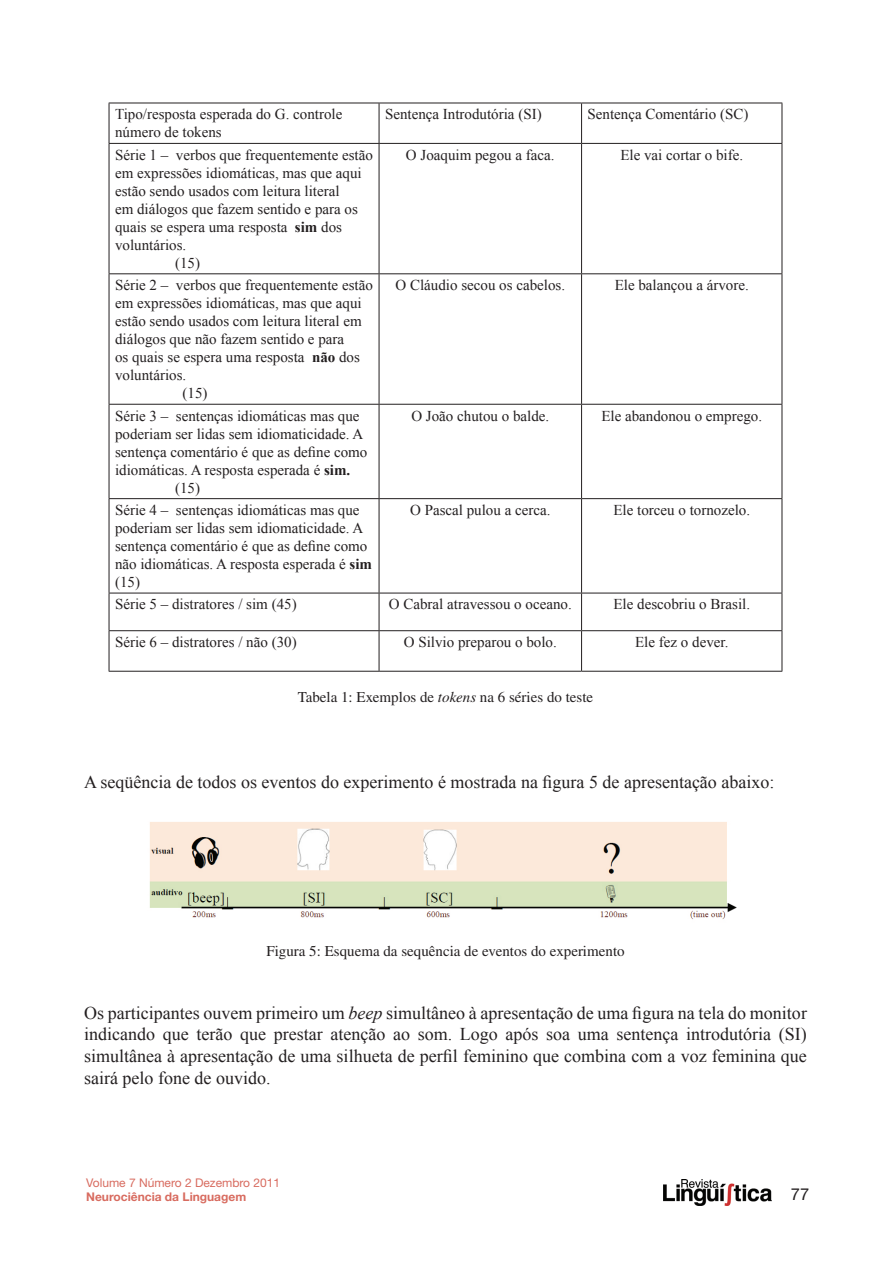
<style>
.page{position:relative;width:893px;height:1263px;background:#fff}
.page>*{position:absolute;margin:0;border:0;box-sizing:border-box;transform-origin:0 0}
.t1{font:18px/21.6px "Times New Roman";color:#231f20;text-align:justify}
.t2{font:16.5px "Helvetica Neue LT Std";color:#231f20}
.t3{font:15px/18px "Times New Roman";color:#231f20}
.t4{font:15px "Times LT Std";color:#231f20}
.t5{font:12px "Helvetica Neue LT Std";color:#d86b5f}
.t6{font:700 12px "Helvetica Neue LT Std";color:#d86b5f}
.s1{font-weight:700}
.s2{font-style:italic}
</style>
<div class="page">
<img style="left:663px;top:1179px;width:109px;height:27px">
<hr style="left:109px;top:103px;width:270px;height:1px;background:#231f20">
<hr style="left:109px;top:103px;width:1px;height:40px;background:#231f20">
<hr style="left:379px;top:103px;width:203px;height:1px;background:#231f20">
<hr style="left:379px;top:103px;width:1px;height:40px;background:#231f20">
<hr style="left:582px;top:103px;width:200px;height:1px;background:#231f20">
<hr style="left:581px;top:103px;width:1px;height:40px;background:#231f20">
<hr style="left:782px;top:103px;width:1px;height:40px;background:#231f20">
<hr style="left:109px;top:143px;width:270px;height:1px;background:#231f20">
<hr style="left:109px;top:144px;width:1px;height:129px;background:#231f20">
<hr style="left:379px;top:143px;width:203px;height:1px;background:#231f20">
<hr style="left:379px;top:144px;width:1px;height:129px;background:#231f20">
<hr style="left:582px;top:143px;width:200px;height:1px;background:#231f20">
<hr style="left:581px;top:144px;width:1px;height:129px;background:#231f20">
<hr style="left:782px;top:144px;width:1px;height:129px;background:#231f20">
<hr style="left:109px;top:273px;width:270px;height:1px;background:#231f20">
<hr style="left:109px;top:274px;width:1px;height:130px;background:#231f20">
<hr style="left:379px;top:273px;width:203px;height:1px;background:#231f20">
<hr style="left:379px;top:274px;width:1px;height:130px;background:#231f20">
<hr style="left:582px;top:273px;width:200px;height:1px;background:#231f20">
<hr style="left:581px;top:274px;width:1px;height:130px;background:#231f20">
<hr style="left:782px;top:274px;width:1px;height:130px;background:#231f20">
<hr style="left:109px;top:404px;width:270px;height:1px;background:#231f20">
<hr style="left:109px;top:405px;width:1px;height:93px;background:#231f20">
<hr style="left:379px;top:404px;width:203px;height:1px;background:#231f20">
<hr style="left:379px;top:405px;width:1px;height:93px;background:#231f20">
<hr style="left:582px;top:404px;width:200px;height:1px;background:#231f20">
<hr style="left:581px;top:405px;width:1px;height:93px;background:#231f20">
<hr style="left:782px;top:405px;width:1px;height:93px;background:#231f20">
<hr style="left:109px;top:498px;width:270px;height:1px;background:#231f20">
<hr style="left:109px;top:499px;width:1px;height:94px;background:#231f20">
<hr style="left:379px;top:498px;width:203px;height:1px;background:#231f20">
<hr style="left:379px;top:499px;width:1px;height:94px;background:#231f20">
<hr style="left:582px;top:498px;width:200px;height:1px;background:#231f20">
<hr style="left:581px;top:499px;width:1px;height:94px;background:#231f20">
<hr style="left:782px;top:499px;width:1px;height:94px;background:#231f20">
<hr style="left:109px;top:593px;width:270px;height:1px;background:#231f20">
<hr style="left:109px;top:593px;width:1px;height:37px;background:#231f20">
<hr style="left:379px;top:593px;width:203px;height:1px;background:#231f20">
<hr style="left:379px;top:593px;width:1px;height:37px;background:#231f20">
<hr style="left:582px;top:593px;width:200px;height:1px;background:#231f20">
<hr style="left:581px;top:593px;width:1px;height:37px;background:#231f20">
<hr style="left:782px;top:593px;width:1px;height:37px;background:#231f20">
<hr style="left:109px;top:630px;width:270px;height:1px;background:#231f20">
<hr style="left:109px;top:631px;width:1px;height:40px;background:#231f20">
<hr style="left:379px;top:630px;width:203px;height:1px;background:#231f20">
<hr style="left:379px;top:631px;width:1px;height:40px;background:#231f20">
<hr style="left:582px;top:630px;width:200px;height:1px;background:#231f20">
<hr style="left:581px;top:631px;width:1px;height:40px;background:#231f20">
<hr style="left:782px;top:631px;width:1px;height:40px;background:#231f20">
<hr style="left:109px;top:671px;width:270px;height:1px;background:#231f20">
<hr style="left:379px;top:671px;width:203px;height:1px;background:#231f20">
<hr style="left:582px;top:671px;width:200px;height:1px;background:#231f20">
<img style="left:149px;top:822px;width:588px;height:98px">
<p class="t3" style="left:115px;top:105px;width:229px">Tipo/resposta esperada do G. controle número de tokens</p>
<p class="t3" style="left:385px;top:105px;width:158px">Sentença Introdutória (SI)</p>
<p class="t3" style="left:588px;top:105px;width:162px">Sentença Comentário (SC)</p>
<p class="t3" style="left:115px;top:146px;width:259px">Série 1 – verbos que frequentemente estão</p>
<p class="t3" style="left:115px;top:164px;width:248px">em expressões idiomáticas, mas que aqui</p>
<p class="t3" style="left:115px;top:182px;width:226px">estão sendo usados com leitura literal</p>
<p class="t3" style="left:115px;top:200px;width:244px">em diálogos que fazem sentido e para os</p>
<p class="t3" style="left:115px;top:218px;width:229px">quais se espera uma resposta <span class="s1">sim</span> dos</p>
<p class="t3" style="left:115px;top:236px;width:73px">voluntários.</p>
<p class="t3" style="left:175px;top:254px;width:26px">(15)</p>
<p class="t3" style="left:406px;top:146px;width:150px">O Joaquim pegou a faca.</p>
<p class="t3" style="left:620px;top:146px;width:124px">Ele vai cortar o bife.</p>
<p class="t3" style="left:115px;top:276px;width:259px">Série 2 – verbos que frequentemente estão</p>
<p class="t3" style="left:115px;top:294px;width:248px">em expressões idiomáticas, mas que aqui</p>
<p class="t3" style="left:115px;top:312px;width:248px">estão sendo usados com leitura literal em</p>
<p class="t3" style="left:115px;top:330px;width:231px">diálogos que não fazem sentido e para</p>
<p class="t3" style="left:115px;top:348px;width:246px">os quais se espera uma resposta <span class="s1">não</span> dos</p>
<p class="t3" style="left:115px;top:366px;width:73px">voluntários.</p>
<p class="t3" style="left:183px;top:384px;width:26px">(15)</p>
<p class="t3" style="left:115px;top:406px;width:246px">Série 3 – sentenças idiomáticas mas que</p>
<p class="t3" style="left:115px;top:424px;width:250px">poderiam ser lidas sem idiomaticidade. A</p>
<p class="t3" style="left:115px;top:442px;width:254px">sentença comentário é que as define como</p>
<p class="t3" style="left:115px;top:460px;width:237px">idiomáticas. A resposta esperada é <span class="s1">sim.</span></p>
<p class="t3" style="left:175px;top:478px;width:26px">(15)</p>
<p class="t3" style="left:395px;top:276px;width:171px">O Cláudio secou os cabelos.</p>
<p class="t3" style="left:615px;top:276px;width:136px">Ele balançou a árvore.</p>
<p class="t3" style="left:411px;top:406px;width:139px">O João chutou o balde.</p>
<p class="t3" style="left:601px;top:406px;width:162px">Ele abandonou o emprego.</p>
<p class="t3" style="left:115px;top:501px;width:259px">Série 4 – sentenças idiomáticas mas que poderiam ser lidas sem idiomaticidade. A sentença comentário é que as define como não idiomáticas. A resposta esperada é <span class="s1">sim </span>(15)</p>
<p class="t3" style="left:410px;top:501px;width:142px">O Pascal pulou a cerca.</p>
<p class="t3" style="left:613px;top:501px;width:138px">Ele torceu o tornozelo.</p>
<p class="t3" style="left:115px;top:595px;width:183px">Série 5 – distratores / sim (45)</p>
<p class="t3" style="left:389px;top:595px;width:184px">O Cabral atravessou o oceano.</p>
<p class="t3" style="left:613px;top:595px;width:138px">Ele descobriu o Brasil.</p>
<p class="t3" style="left:115px;top:633px;width:183px">Série 6 – distratores / não (30)</p>
<p class="t3" style="left:404px;top:633px;width:154px">O Silvio preparou o bolo.</p>
<p class="t3" style="left:635px;top:633px;width:95px">Ele fez o dever.</p>
<p class="t4" style="left:298px;top:688px;width:297px">Tabela 1: Exemplos de <span class="s2">tokens</span> na 6 séries do teste</p>
<p class="t1" style="left:84px;top:771px;width:692px">A seqüência de todos os eventos do experimento é mostrada na figura 5 de apresentação abaixo:</p>
<p class="t4" style="left:266px;top:942px;width:360px">Figura 5: Esquema da sequência de eventos do experimento</p>
<p class="t1" style="left:84px;top:1002px;width:724px">Os participantes ouvem primeiro um <span class="s2">beep</span> simultâneo à apresentação de uma figura na tela do monitor indicando que terão que prestar atenção ao som. Logo após soa uma sentença introdutória (SI) simultânea à apresentação de uma silhueta de perfil feminino que combina com a voz feminina que sairá pelo fone de ouvido.</p>
<p class="t5" style="left:86px;top:1175px;width:196px">Volume 7 Número 2 Dezembro 2011</p>
<p class="t6" style="left:86px;top:1189px;width:162px">Neurociência da Linguagem</p>
<p class="t2" style="left:791px;top:1184px;width:20px">77</p>
</div>
